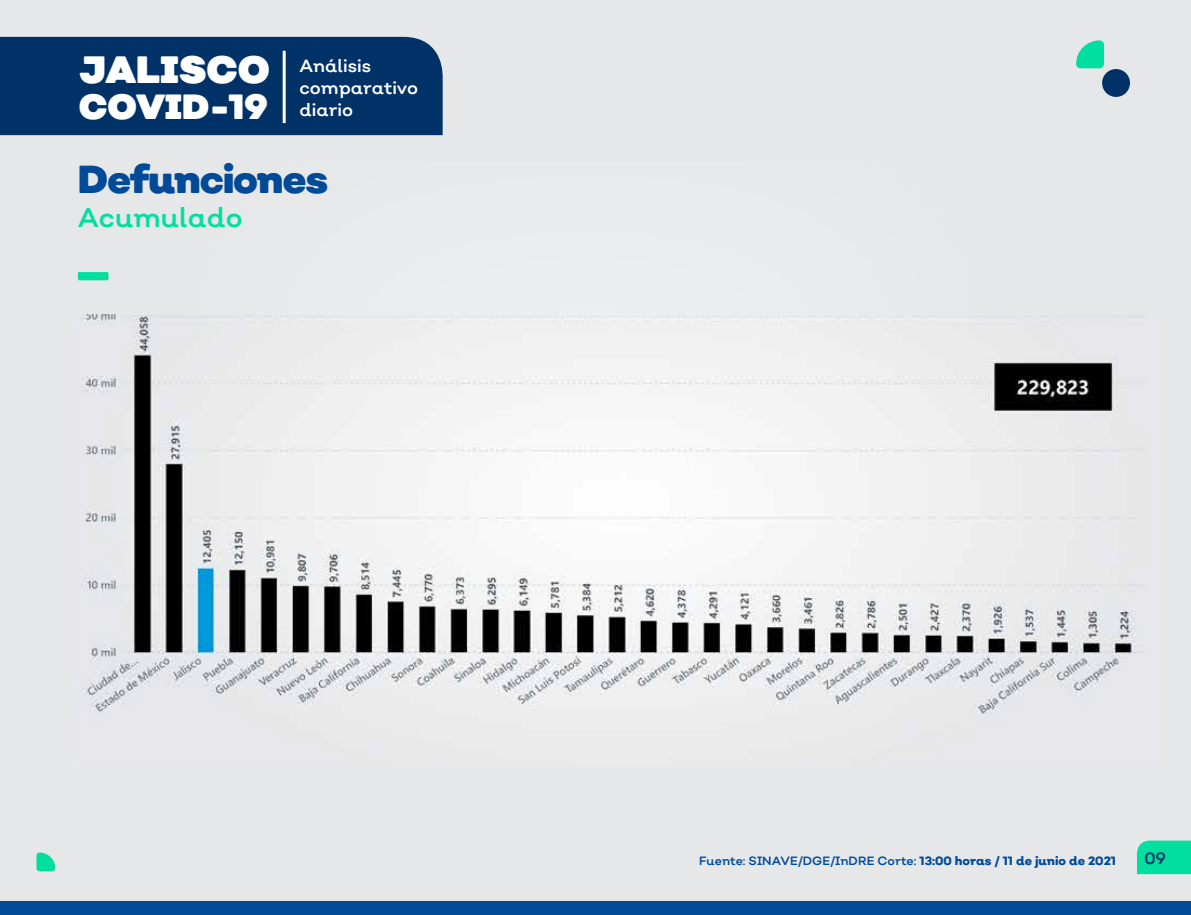
<style>
.page{position:relative;width:1191px;height:915px;background:#fff}
.page>*{position:absolute;margin:0;border:0;box-sizing:border-box;transform-origin:0 0}
.t1{font:900 50.7px "Nutmeg";color:#00df9f}
.t2{font:900 39px "Nutmeg";letter-spacing:-.03em;color:#004a98}
.t3{font:900 38.1px "Nutmeg";color:#fff}
.t4{font:900 34.95px "Nutmeg";color:#fff}
.t5{font:27px "Nutmeg";color:#00df9f}
.t6{font:17.7px/22.4px "Nutmeg";color:#fff}
.t7{font:16.35px "Nutmeg";color:#003268}
.t8{font:12px "Nutmeg";color:#004a98}
.s1{font-weight:800}
</style>
<div class="page">
<div style="left:0;top:0;width:1191px;height:914px;background:#e5e7e9"></div>
<img style="left:81px;top:315px;width:1055px;height:399px">
<div style="left:0;top:37px;width:443px;height:98px;background:#003268"></div>
<div style="left:0;top:901px;width:1191px;height:13px;background:#004a98"></div>
<div style="left:1137px;top:840px;width:54px;height:33px;background:#00df9f"></div>
<svg style="left:1076px;top:40px;width:28px;height:28px"></svg>
<div style="left:36px;top:852px;width:19px;height:19px;background:#00df9f;border-radius:3px"></div>
<div style="left:1102px;top:69px;width:28px;height:28px;background:#003268;border-radius:50%"></div>
<hr style="left:283px;top:51px;width:3px;height:72px;background:#fff">
<h3 class="t3" style="left:79px;top:44px;width:192px">JALISCO</h3>
<h3 class="t4" style="left:79px;top:84px;width:191px">COVID-19</h3>
<h3 class="t6" style="left:299px;top:54px;width:120px">Análisis comparativo diario</h3>
<h2 class="t2" style="left:78px;top:154px;width:251px">Defunciones</h2>
<h3 class="t5" style="left:78px;top:200px;width:166px">Acumulado</h3>
<h1 class="t1" style="left:78px;top:216px;width:32px">_</h1>
<p class="t8" style="left:699px;top:852px;width:418px">Fuente: SINAVE/DGE/InDRE Corte: <span class="s1">13:00 horas / 11 de junio de 2021</span></p>
<h3 class="t7" style="left:1144px;top:847px;width:23px">09</h3>
</div>
